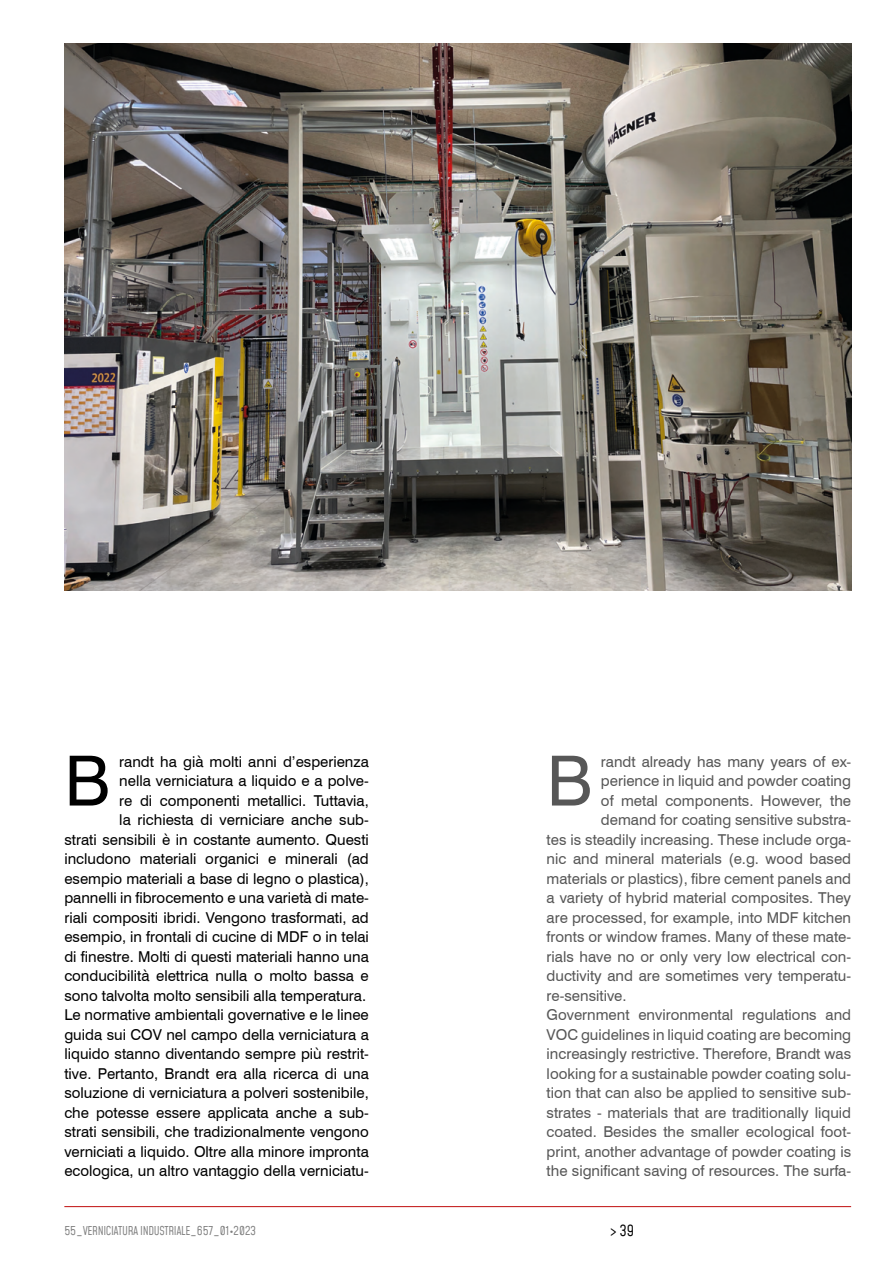
<style>
.page{position:relative;width:892px;height:1262px;background:#fff}
.page>*{position:absolute;margin:0;border:0;box-sizing:border-box;transform-origin:0 0}
.TESTO_ITA{font:69.15px "Swiss 721 BT";color:#000}
.TESTO_ENG{font:69.15px "Swiss 721 BT";color:#575757}
.TESTO_ITA-2{font:15px/19.5px "Swiss 721 BT";color:#000;text-align:right}
.TESTO_ENG-2{font:15px/19.5px "Swiss 721 BT";color:#575757;text-align:justify}
.t1{font:15px "Mohave";color:#000}
.t2{font:12px "Mohave";letter-spacing:-.03em;color:#808080}
</style>
<div class="page">
<hr style="left:64px;top:1206px;width:787px;height:1px;background:#c00e0e">
<img style="left:64px;top:43px;width:787px;height:548px">
<p class="TESTO_ITA-2" style="left:64px;top:751px;width:306px">randt ha già molti anni d’esperienza<br>nella verniciatura a liquido e a polve-<br>re di componenti metallici. Tuttavia,<br>la richiesta di verniciare anche sub-<br>strati sensibili è in costante aumento. Questi includono materiali organici e minerali (ad esempio materiali a base di legno o plastica), pannelli in fibrocemento e una varietà di mate&shy;riali compositi ibridi. Vengono trasformati, ad esempio, in frontali di cucine di MDF o in telai di finestre. Molti di questi materiali hanno una conducibilità elettrica nulla o molto bassa e sono talvolta molto sensibili alla temperatura.</p>
<p class="TESTO_ITA-2" style="left:64px;top:1005px;width:306px;text-align:justify">Le normative ambientali governative e le linee guida sui COV nel campo della verniciatura a liquido stanno diventando sempre più restrit&shy;tive. Pertanto, Brandt era alla ricerca di una soluzione di verniciatura a polveri sostenibile, che potesse essere applicata anche a sub&shy;strati sensibili, che tradizionalmente vengono verniciati a liquido. Oltre alla minore impronta ecologica, un altro vantaggio della verniciatu-</p>
<p class="TESTO_ENG-2" style="left:601px;top:751px;width:252px">randt already has many years of ex-</p>
<p class="TESTO_ENG-2" style="left:601px;top:771px;width:252px">perience in liquid and powder coating</p>
<p class="TESTO_ENG-2" style="left:601px;top:790px;width:252px">of metal components. However, the</p>
<p class="TESTO_ENG-2" style="left:601px;top:810px;width:252px">demand for coating sensitive substra-</p>
<p class="TESTO_ENG-2" style="left:547px;top:829px;width:306px">tes is steadily increasing. These include orga-</p>
<p class="TESTO_ENG-2" style="left:547px;top:849px;width:306px">nic and mineral materials (e.g. wood based</p>
<p class="TESTO_ENG-2" style="left:547px;top:868px;width:306px">materials or plastics), fibre cement panels and</p>
<p class="TESTO_ENG-2" style="left:547px;top:888px;width:306px">a variety of hybrid material composites. They</p>
<p class="TESTO_ENG-2" style="left:547px;top:907px;width:306px">are processed, for example, into MDF kitchen</p>
<p class="TESTO_ENG-2" style="left:547px;top:927px;width:306px">fronts or window frames. Many of these mate-</p>
<p class="TESTO_ENG-2" style="left:547px;top:946px;width:306px">rials have no or only very low electrical con-</p>
<p class="TESTO_ENG-2" style="left:547px;top:966px;width:306px">ductivity and are sometimes very temperatu-</p>
<p class="TESTO_ENG-2" style="left:547px;top:985px;width:81px">re-sensitive.</p>
<p class="TESTO_ENG-2" style="left:547px;top:1005px;width:306px">Government environmental regulations and VOC guidelines in liquid coating are becoming increasingly restrictive. Therefore, Brandt was looking for a sustainable powder coating solu&shy;tion that can also be applied to sensitive sub&shy;strates - materials that are traditionally liquid coated. Besides the smaller ecological foot&shy;print, another advantage of powder coating is the significant saving of resources. The surfa-</p>
<p class="TESTO_ITA" style="left:64px;top:739px;width:47px">B</p>
<p class="TESTO_ENG" style="left:546px;top:739px;width:47px">B</p>
<p class="t2" style="left:64px;top:1223px;width:193px">55_VERNICIATURA INDUSTRIALE_657_01•2023</p>
<p class="t1" style="left:610px;top:1221px;width:26px">&gt; 39</p>
</div>
